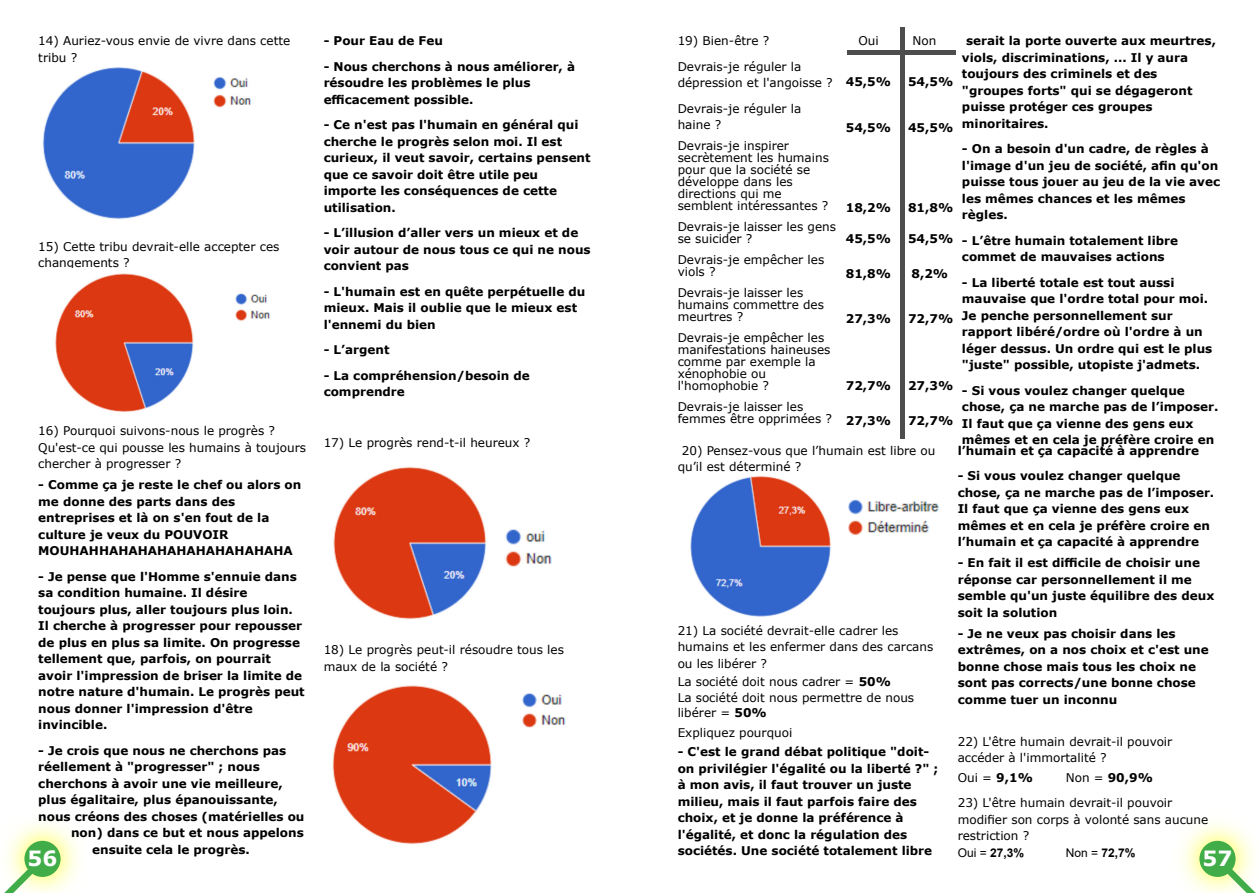
<style>
.page{position:relative;width:1259px;height:893px;background:#fff}
.page>*{position:absolute;margin:0;border:0;box-sizing:border-box;transform-origin:0 0}
.t1{font:700 21px "Verdana";color:#fff}
.t2{font:700 12px/16.5px "Verdana";color:#000}
.t3{font:12px/12px "Verdana";color:#000}
.t4{font:700 12px "Arial";color:#000}
.s1{font-weight:700}
.s2{font-weight:400}
</style>
<div class="page">
<img style="left:1182px;top:823px;width:72px;height:70px">
<div style="left:1199px;top:841px;width:36px;height:36px;background:#41ad49;border-radius:50%"></div>
<svg style="left:1226px;top:868px;width:30px;height:25px"></svg>
<img style="left:7px;top:823px;width:71px;height:70px">
<div style="left:24px;top:841px;width:37px;height:36px;background:#41ad49;border-radius:50%"></div>
<svg style="left:4px;top:868px;width:30px;height:25px"></svg>
<img style="left:213px;top:77px;width:39px;height:31px">
<img style="left:43px;top:68px;width:152px;height:151px">
<img style="left:235px;top:293px;width:35px;height:28px">
<img style="left:55px;top:273px;width:139px;height:139px">
<img style="left:522px;top:693px;width:44px;height:35px">
<img style="left:505px;top:529px;width:47px;height:38px">
<img style="left:333px;top:467px;width:153px;height:152px">
<img style="left:332px;top:685px;width:160px;height:159px">
<hr style="left:900px;top:28px;width:4px;height:411px;background:#4d4d4d">
<hr style="left:847px;top:50px;width:108px;height:4px;background:#4d4d4d">
<img style="left:690px;top:476px;width:141px;height:141px">
<img style="left:848px;top:499px;width:91px;height:36px">
<p class="t3" style="left:677px;top:29px;width:125px;line-height:25.5px">19) Bien-être ?<br>Devrais-je réguler la</p>
<p class="t3" style="left:677px;top:71px;width:157px;line-height:25.5px">dépression et l'angoisse ?<br>Devrais-je réguler la</p>
<p class="t3" style="left:677px;top:115px;width:113px;line-height:21px">haine ?<br>Devrais-je inspirer</p>
<p class="t3" style="left:677px;top:153px;width:153px">secrètement les humains pour que la société se développe dans les directions qui me semblent intéressantes ?</p>
<p class="t3" style="left:677px;top:222px;width:160px">Devrais-je laisser les gens se suicider ?</p>
<p class="t3" style="left:677px;top:255px;width:148px">Devrais-je empêcher les viols ?</p>
<p class="t3" style="left:677px;top:288px;width:148px">Devrais-je laisser les humains commettre des meurtres ?</p>
<p class="t3" style="left:677px;top:333px;width:154px">Devrais-je empêcher les manifestations haineuses comme par exemple la xénophobie ou l'homophobie ?</p>
<p class="t3" style="left:677px;top:402px;width:156px">Devrais-je laisser les femmes être opprimées ?</p>
<p class="t3" style="left:38px;top:34px;width:253px;line-height:16.5px">14) Auriez-vous envie de vivre dans cette tribu ?</p>
<p class="t2" style="left:324px;top:34px;width:121px">- Pour Eau de Feu</p>
<p class="t2" style="left:324px;top:59px;width:253px">- Nous cherchons à nous améliorer, à résoudre les problèmes le plus efficacement possible.</p>
<p class="t2" style="left:324px;top:118px;width:268px">- Ce n'est pas l'humain en général qui cherche le progrès selon moi. Il est curieux, il veut savoir, certains pensent que ce savoir doit être utile peu importe les conséquences de cette utilisation.</p>
<p class="t2" style="left:324px;top:226px;width:268px">- L’illusion d’aller vers un mieux et de voir autour de nous tous ce qui ne nous convient pas</p>
<p class="t2" style="left:324px;top:284px;width:263px">- L'humain est en quête perpétuelle du mieux. Mais il oublie que le mieux est l'ennemi du bien</p>
<p class="t2" style="left:324px;top:343px;width:67px">- L’argent</p>
<p class="t2" style="left:324px;top:368px;width:208px">- La compréhension/besoin de comprendre</p>
<p class="t3" style="left:324px;top:438px;width:208px">17) Le progrès rend-t-il heureux ?</p>
<p class="t2" style="left:962px;top:34px;width:255px;text-indent:4px">serait la porte ouverte aux meurtres, viols, discriminations, ... Il y aura toujours des criminels et des "groupes forts" qui se dégageront puisse protéger ces groupes minoritaires.</p>
<p class="t2" style="left:962px;top:142px;width:260px">- On a besoin d'un cadre, de règles à l'image d'un jeu de société, afin qu'on puisse tous jouer au jeu de la vie avec les mêmes chances et les mêmes règles.</p>
<p class="t2" style="left:962px;top:233px;width:218px">- L’être humain totalement libre commet de mauvaises actions</p>
<p class="t2" style="left:962px;top:275px;width:252px">- La liberté totale est tout aussi mauvaise que l'ordre total pour moi.<br>Je penche personnellement sur rapport libéré/ordre où l'ordre à un léger dessus. Un ordre qui est le plus "juste" possible, utopiste j'admets.</p>
<p class="t2" style="left:962px;top:383px;width:258px">- Si vous voulez changer quelque chose, ça ne marche pas de l’imposer.<br>Il faut que ça vienne des gens eux mêmes et en cela je préfère croire en</p>
<p class="t3" style="left:858px;top:36px;width:22px">Oui</p>
<p class="t3" style="left:912px;top:36px;width:25px">Non</p>
<p class="t2" style="left:846px;top:74px;width:47px">45,5%</p>
<p class="t2" style="left:908px;top:74px;width:47px">54,5%</p>
<p class="t2" style="left:846px;top:121px;width:47px">54,5%</p>
<p class="t2" style="left:908px;top:121px;width:47px">45,5%</p>
<p class="t2" style="left:846px;top:200px;width:47px">18,2%</p>
<p class="t2" style="left:908px;top:200px;width:47px">81,8%</p>
<p class="t2" style="left:846px;top:232px;width:47px">45,5%</p>
<p class="t2" style="left:908px;top:232px;width:47px">54,5%</p>
<p class="t2" style="left:846px;top:266px;width:47px">81,8%</p>
<p class="t2" style="left:911px;top:266px;width:38px">8,2%</p>
<p class="t2" style="left:846px;top:311px;width:47px">27,3%</p>
<p class="t2" style="left:908px;top:311px;width:47px">72,7%</p>
<p class="t3" style="left:38px;top:239px;width:243px;line-height:16.5px">15) Cette tribu devrait-elle accepter ces changements ?</p>
<p class="t2" style="left:846px;top:379px;width:47px">72,7%</p>
<p class="t2" style="left:908px;top:379px;width:47px">27,3%</p>
<p class="t2" style="left:846px;top:413px;width:47px">27,3%</p>
<p class="t2" style="left:908px;top:413px;width:47px">72,7%</p>
<p class="t3" style="left:38px;top:424px;width:269px;line-height:16.5px">16) Pourquoi suivons-nous le progrès ?<br>Qu'est-ce qui pousse les humains à toujours chercher à progresser ?</p>
<p class="t2" style="left:38px;top:478px;width:265px">- Comme ça je reste le chef ou alors on me donne des parts dans des entreprises et là on s'en fout de la culture je veux du POUVOIR<br>MOUHAHHAHAHAHAHAHAHAHAHAHA</p>
<p class="t2" style="left:38px;top:569px;width:268px">- Je pense que l'Homme s'ennuie dans sa condition humaine. Il désire toujours plus, aller toujours plus loin.<br>Il cherche à progresser pour repousser de plus en plus sa limite. On progresse tellement que, parfois, on pourrait avoir l'impression de briser la limite de notre nature d'humain. Le progrès peut nous donner l'impression d'être invincible.</p>
<p class="t2" style="left:38px;top:743px;width:250px">- Je crois que nous ne cherchons pas</p>
<p class="t2" style="left:38px;top:760px;width:223px">réellement à "progresser" ; nous</p>
<p class="t2" style="left:38px;top:776px;width:246px">cherchons à avoir une vie meilleure,</p>
<p class="t2" style="left:38px;top:793px;width:241px">plus égalitaire, plus épanouissante,</p>
<p class="t2" style="left:38px;top:809px;width:268px">nous créons des choses (matérielles ou</p>
<p class="t2" style="left:71px;top:826px;width:234px">non) dans ce but et nous appelons</p>
<p class="t2" style="left:92px;top:842px;width:159px">ensuite cela le progrès.</p>
<p class="t2" style="left:957px;top:443px;width:243px">l’humain et ça capacité à apprendre</p>
<p class="t2" style="left:957px;top:468px;width:258px">- Si vous voulez changer quelque chose, ça ne marche pas de l’imposer.<br>Il faut que ça vienne des gens eux mêmes et en cela je préfère croire en l’humain et ça capacité à apprendre</p>
<p class="t2" style="left:957px;top:555px;width:258px">- En fait il est difficile de choisir une réponse car personnellement il me semble qu'un juste équilibre des deux soit la solution</p>
<p class="t2" style="left:957px;top:626px;width:253px">- Je ne veux pas choisir dans les extrêmes, on a nos choix et c'est une bonne chose mais tous les choix ne sont pas corrects/une bonne chose comme tuer un inconnu</p>
<p class="t3" style="left:957px;top:734px;width:216px;line-height:16.5px">22) L'être humain devrait-il pouvoir accéder à l'immortalité ?</p>
<p class="t3" style="left:957px;top:772px;width:77px">Oui = <span class="s1">9,1%</span></p>
<p class="t2" style="left:1065px;top:770px;width:89px"><span class="s2">Non =</span> 90,9%</p>
<p class="t3" style="left:957px;top:795px;width:252px;line-height:16.5px">23) L'être humain devrait-il pouvoir modifier son corps à volonté sans aucune restriction ?</p>
<p class="t4" style="left:957px;top:848px;width:68px"><span class="s2">Oui =</span> 27,3%</p>
<p class="t4" style="left:1065px;top:848px;width:71px"><span class="s2">Non =</span> 72,7%</p>
<p class="t3" style="left:677px;top:443px;width:259px;line-height:16.5px;text-indent:4px">20) Pensez-vous que l’humain est libre ou qu’il est déterminé ?</p>
<p class="t3" style="left:677px;top:623px;width:257px;line-height:16.5px">21) La société devrait-elle cadrer les humains et les enfermer dans des carcans ou les libérer ?</p>
<p class="t3" style="left:677px;top:674px;width:238px;line-height:16.5px">La société doit nous cadrer = <span class="s1">50%<br></span>La société doit nous permettre de nous</p>
<p class="t3" style="left:677px;top:704px;width:116px;line-height:19.5px">libérer = <span class="s1">50%<br></span>Expliquez pourquoi</p>
<p class="t2" style="left:677px;top:744px;width:262px">- C'est le grand débat politique "doit&shy;on privilégier l'égalité ou la liberté ?" ; à mon avis, il faut trouver un juste milieu, mais il faut parfois faire des choix, et je donne la préférence à l'égalité, et donc la régulation des sociétés. Une société totalement libre</p>
<p class="t3" style="left:324px;top:643px;width:242px;line-height:16.5px">18) Le progrès peut-il résoudre tous les maux de la société ?</p>
<h1 class="t1" style="left:28px;top:850px;width:31px">56</h1>
<h1 class="t1" style="left:1202px;top:850px;width:31px">57</h1>
</div>
